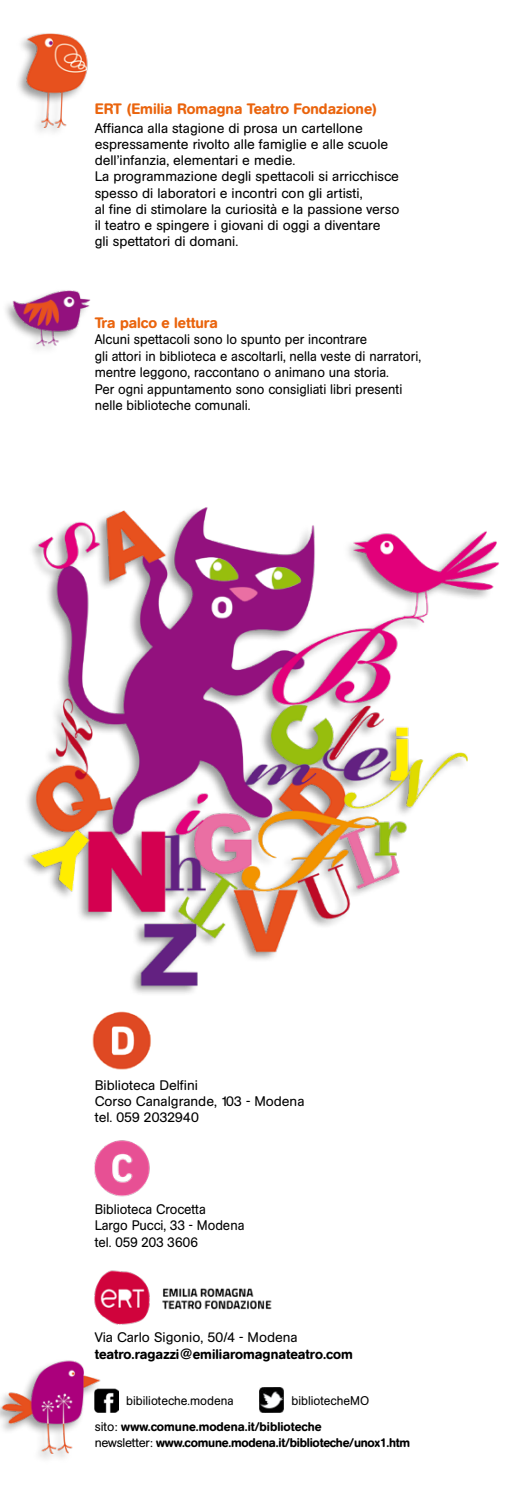
<style>
.page{position:relative;width:532px;height:1489px;background:#fff}
.page>*{position:absolute;margin:0;border:0;box-sizing:border-box;transform-origin:0 0}
.t1{font:500 15px "AG Book Rounded";color:#ea640d}
.t2{font:13.75px/16.2px "AG Book Rounded";color:#000}
.t3{font:13.75px/16.5px "AG Book Rounded";color:#000;scale:.95 1}
.t4{font:500 13.75px/16.2px "AG Book Rounded";color:#000}
.t5{font:500 12.5px/16.2px "AG Book Rounded";letter-spacing:-.02em;color:#000}
.t6{font:12.5px "AG Book Rounded";color:#000;scale:.95 1}
.s1{font-weight:400}
.s2{font-family:"Helvetica";font-weight:700}
</style>
<div class="page">
<img style="left:28px;top:507px;width:471px;height:479px">
<div style="left:15px;top:31px;width:74px;height:108px;background:#000;opacity:.4"></div>
<img style="left:24px;top:34px;width:65px;height:94px">
<img style="left:5px;top:290px;width:85px;height:60px">
<div style="left:0;top:1358px;width:101px;height:106px;background:#000;opacity:.4"></div>
<img style="left:0;top:1358px;width:103px;height:94px">
<img style="left:92px;top:1011px;width:59px;height:59px">
<img style="left:94px;top:1270px;width:178px;height:54px">
<img style="left:94px;top:1140px;width:56px;height:57px">
<img style="left:95px;top:1387px;width:24px;height:25px">
<img style="left:259px;top:1387px;width:25px;height:25px">
<p class="t1" style="left:95px;top:100px;width:284px">ERT (Emilia Romagna Teatro Fondazione)</p>
<p class="t2" style="left:95px;top:120px;width:306px">Affianca alla stagione di prosa un cartellone espressamente rivolto alle famiglie e alle scuole dell’infanzia, elementari e medie.<br>La programmazione degli spettacoli si arricchisce spesso di laboratori e incontri con gli artisti,<br>al fine di stimolare la curiosità e la passione verso il teatro e spingere i giovani di oggi a diventare<br>gli spettatori di domani.</p>
<p class="t1" style="left:95px;top:314px;width:125px">Tra palco e lettura</p>
<p class="t3" style="left:95px;top:331px;width:345px">Alcuni spettacoli sono lo spunto per incontrare<br>gli attori in biblioteca e ascoltarli, nella veste di narratori, mentre leggono, raccontano o animano una storia.<br>Per ogni appuntamento sono consigliati libri presenti nelle biblioteche comunali.</p>
<p class="t2" style="left:95px;top:1076px;width:211px">Biblioteca Delfini<br>Corso Canalgrande, 103 - Modena tel. 059 2032940</p>
<p class="t3" style="left:95px;top:1200px;width:159px">Biblioteca Crocetta<br>Largo Pucci, 33 - Modena tel. 059 203 3606</p>
<p class="t4" style="left:95px;top:1329px;width:259px"><span class="s1">Via Carlo Sigonio, 50/4 - Modena </span>teatro.ragazzi<span class="s2">@</span>emiliaromagnateatro.com</p>
<p class="t6" style="left:126px;top:1393px;width:114px">bibilioteche.modena</p>
<p class="t6" style="left:291px;top:1393px;width:83px">bibliotecheMO</p>
<p class="t5" style="left:95px;top:1418px;width:317px"><span class="s1">sito:</span> www.comune.modena.it/biblioteche<br><span class="s1">newsletter:</span> www.comune.modena.it/biblioteche/unox1.htm</p>
</div>
